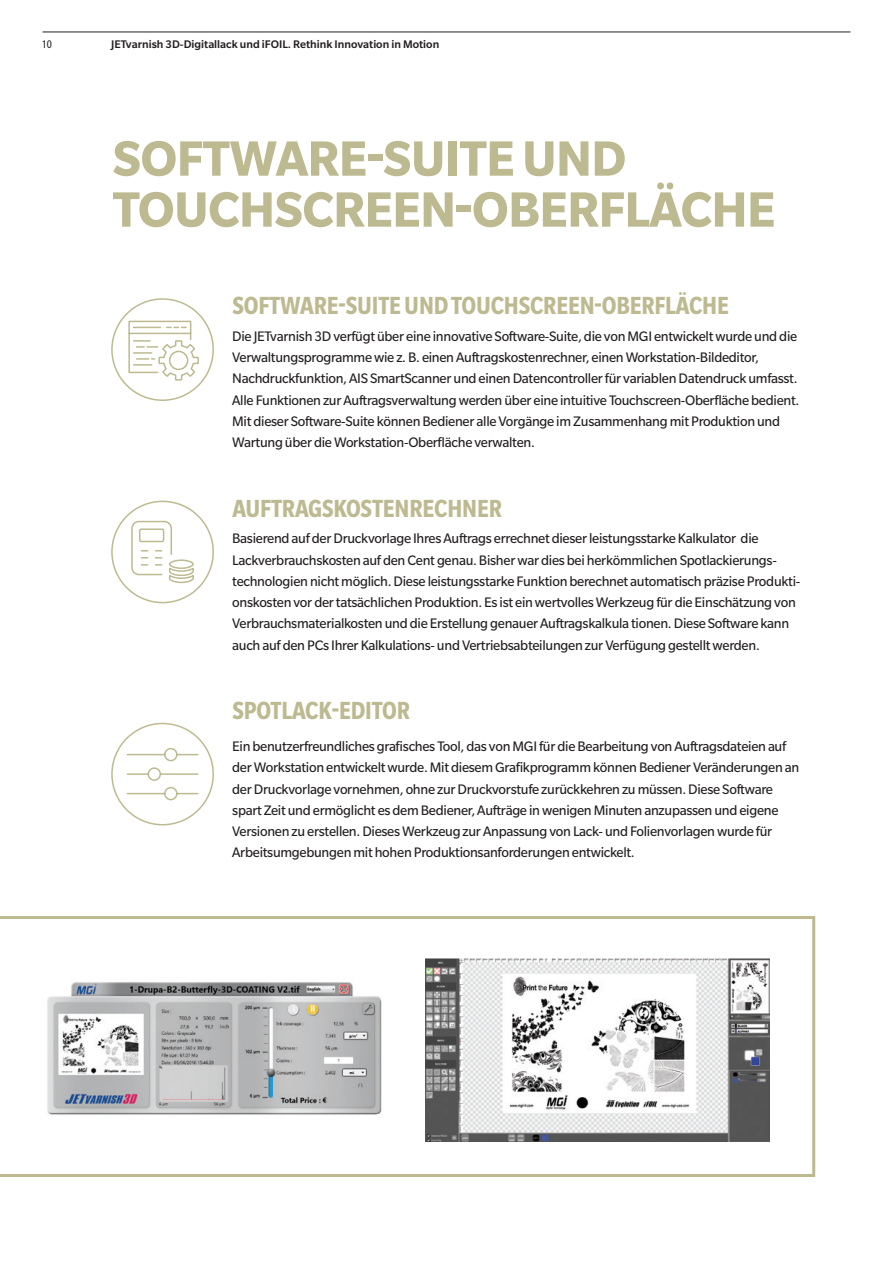
<style>
.page{position:relative;width:893px;height:1263px;background:#fff}
.page>*{position:absolute;margin:0;border:0;box-sizing:border-box;transform-origin:0 0}
.t1{font:700 54px/51px "Slate Pro";letter-spacing:-.01em;color:#bdba91}
.t2{font:700 condensed 27px "Slate Pro";letter-spacing:-.005em;color:#bdba91}
.t3{font:15px/21.3px "Slate Pro";letter-spacing:-.02em;color:#231f20}
.t4{font:500 12px "Slate Pro";color:#231f20}
.t5{font:condensed 12px "Slate Pro";color:#231f20}
</style>
<div class="page">
<svg style="left:0;top:916px;width:815px;height:261px"></svg>
<svg style="left:131px;top:520px;width:63px;height:64px"></svg>
<div style="left:111px;top:501px;width:103px;height:102px;border:2px solid #bdba91;border-radius:50%"></div>
<div style="left:111px;top:723px;width:103px;height:102px;border:2px solid #bdba91;border-radius:50%"></div>
<svg style="left:126px;top:747px;width:73px;height:54px"></svg>
<div style="left:111px;top:298px;width:103px;height:103px;border:2px solid #bdba91;border-radius:50%"></div>
<svg style="left:128px;top:320px;width:71px;height:61px"></svg>
<hr style="left:43px;top:32px;width:807px;height:1px;background:#231f20">
<p class="t5" style="left:42px;top:38px;width:12px">10</p>
<p class="t4" style="left:111px;top:38px;width:330px">JETvarnish 3D-Digitallack und iFOIL. Rethink Innovation in Motion</p>
<h1 class="t1" style="left:113px;top:132px;width:664px">SOFTWARE-SUITE UND<br>TOUCHSCREEN-OBERFLÄCHE</h1>
<h2 class="t2" style="left:232px;top:291px;width:498px">SOFTWARE-SUITE UND TOUCHSCREEN-OBERFLÄCHE</h2>
<p class="t3" style="left:232px;top:325px;width:569px">Die JETvarnish 3D verfügt über eine innovative Software-Suite, die von MGI entwickelt wurde und die Verwaltungsprogramme wie z. B. einen Auftragskostenrechner, einen Workstation-Bildeditor, Nachdruckfunktion, AIS SmartScanner und einen Datencontroller für variablen Datendruck umfasst.<br>Alle Funktionen zur Auftragsverwaltung werden über eine intuitive Touchscreen-Oberfläche bedient.<br>Mit dieser Software-Suite können Bediener alle Vorgänge im Zusammenhang mit Produktion und Wartung über die Workstation-Oberfläche verwalten.</p>
<h2 class="t2" style="left:232px;top:494px;width:271px">AUFTRAGSKOSTENRECHNER</h2>
<p class="t3" style="left:232px;top:528px;width:570px">Basierend auf der Druckvorlage Ihres Auftrags errechnet dieser leistungsstarke Kalkulator die Lackverbrauchskosten auf den Cent genau. Bisher war dies bei herkömmlichen Spotlackierungs&shy;technologien nicht möglich. Diese leistungsstarke Funktion berechnet automatisch präzise Produkti&shy;onskosten vor der tatsächlichen Produktion. Es ist ein wertvolles Werkzeug für die Einschätzung von Verbrauchsmaterialkosten und die Erstellung genauer Auftragskalkula tionen. Diese Software kann auch auf den PCs Ihrer Kalkulations- und Vertriebsabteilungen zur Verfügung gestellt werden.</p>
<h2 class="t2" style="left:232px;top:696px;width:179px">SPOTLACK-EDITOR</h2>
<p class="t3" style="left:232px;top:735px;width:569px">Ein benutzerfreundliches grafisches Tool, das von MGI für die Bearbeitung von Auftragsdateien auf der Workstation entwickelt wurde. Mit diesem Grafikprogramm können Bediener Veränderungen an der Druckvorlage vornehmen, ohne zur Druckvorstufe zurückkehren zu müssen. Diese Software spart Zeit und ermöglicht es dem Bediener, Aufträge in wenigen Minuten anzupassen und eigene Versionen zu erstellen. Dieses Werkzeug zur Anpassung von Lack- und Folienvorlagen wurde für Arbeitsumgebungen mit hohen Produktionsanforderungen entwickelt.</p>
</div>
